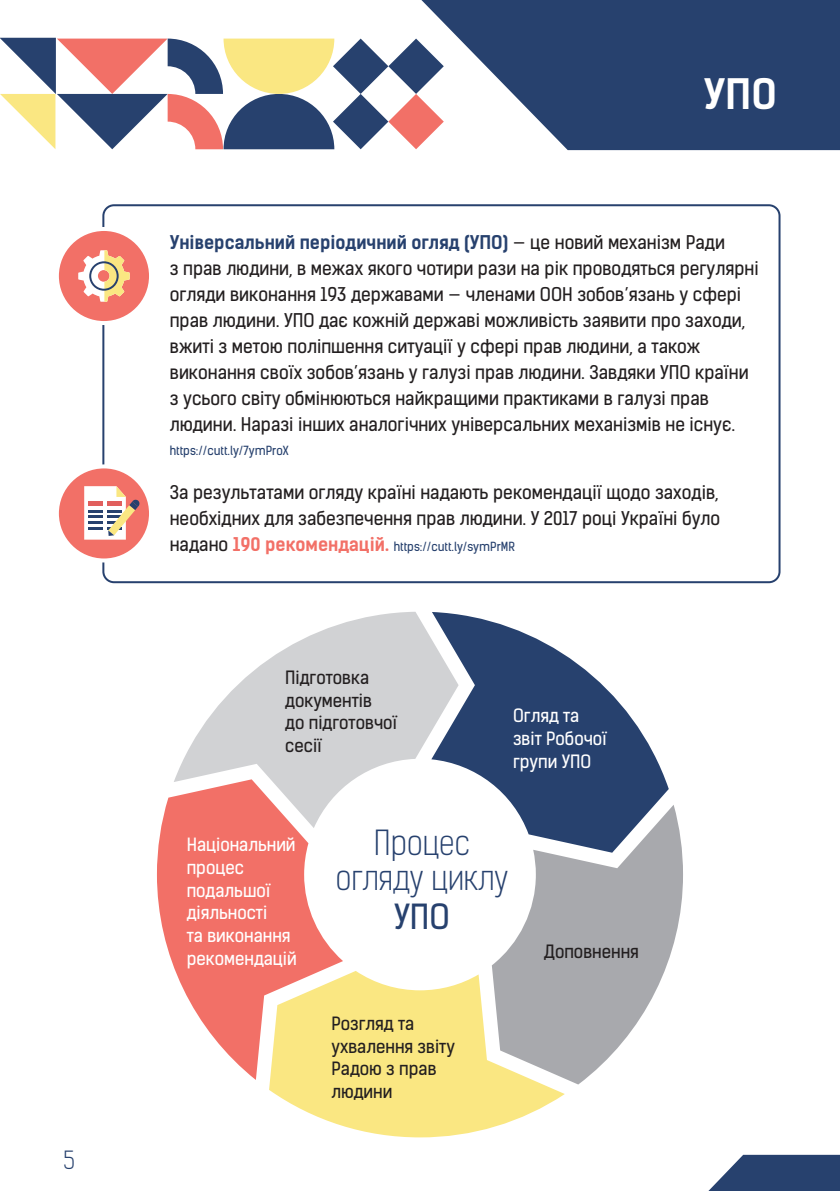
<style>
.page{position:relative;width:840px;height:1191px;background:#fff}
.page>*{position:absolute;margin:0;border:0;box-sizing:border-box;transform-origin:0 0}
.t1{font:39.8px "Kelson Sans Bold RU";color:#fff}
.t2{font:33px/34.8px "Kelson Sans Light RU";color:#27416e;text-align:center}
.t3{font:33px "Kelson Sans Regular RU";color:#27416e}
.t4{font:23.8px "Kelson Sans Light RU";color:#27416e}
.t5{font:18px/26px "Kelson Sans Regular RU";color:#231f20}
.t6{font:18px "Kelson Sans Bold RU";color:#27416e}
.t7{font:17.4px/22.6px "Kelson Sans Regular RU";color:#231f20}
.t8{font:17.4px/22.6px "Kelson Sans Regular RU";color:#fff}
.t9{font:12px "Kelson Sans Regular RU";color:#27416e}
.s1{font-family:"Kelson Sans Regular RU";color:#231f20}
.s2{font-size:18px;color:#231f20}
.s3{font-family:"Kelson Sans Bold RU";font-size:18px;color:#f27067}
</style>
<div class="page">
<svg style="left:360px;top:0;width:479px;height:150px;fill:#27416e"></svg>
<svg style="left:0;top:38px;width:443px;height:111px"></svg>
<svg style="left:708px;top:1154px;width:131px;height:37px;background:#485e84"></svg>
<div style="left:102px;top:204px;width:678px;height:379px;border:2px solid #27416e;border-radius:11px"></div>
<svg style="left:269px;top:971px;width:295px;height:166px;fill:#fae782"></svg>
<svg style="left:491px;top:805px;width:191px;height:279px;fill:#a8a9ad"></svg>
<svg style="left:157px;top:796px;width:186px;height:284px;fill:#f27067"></svg>
<svg style="left:174px;top:612px;width:257px;height:216px;fill:#d1d2d4"></svg>
<svg style="left:431px;top:612px;width:237px;height:240px;fill:#27416e"></svg>
<svg style="left:58px;top:464px;width:91px;height:98px"></svg>
<svg style="left:58px;top:227px;width:91px;height:98px"></svg>
<h3 class="t4" style="left:64px;top:1145px;width:13px">5</h3>
<h1 class="t1" style="left:703px;top:70px;width:75px">УПО</h1>
<p class="t6" style="left:170px;top:231px;width:556px">Універсальний періодичний огляд (УПО) <span class="s1">— це новий механізм Ради</span></p>
<p class="t5" style="left:170px;top:255px;width:590px">з прав людини, в межах якого чотири рази на рік проводяться регулярні огляди виконання 193 державами — членами ООН зобов’язань у сфері прав людини. УПО дає кожній державі можливість заявити про заходи, вжиті з метою поліпшення ситуації у сфері прав людини, а також виконання своїх зобов’язань у галузі прав людини. Завдяки УПО країни з усього світу обмінюються найкращими практиками в галузі прав людини. Наразі інших аналогічних універсальних механізмів не існує.</p>
<p class="t9" style="left:170px;top:443px;width:120px">https://cutt.ly/7ymProX</p>
<p class="t5" style="left:170px;top:479px;width:551px">За результатами огляду країні надають рекомендації щодо заходів, необхідних для забезпечення прав людини. У 2017 році Україні було</p>
<p class="t9" style="left:170px;top:539px;width:346px"><span class="s2">надано</span> <span class="s3">190 рекомендацій.</span> https://cutt.ly/symPrMR</p>
<p class="t7" style="left:285px;top:666px;width:114px">Підготовка документів<br>до підготовчої сесії</p>
<p class="t8" style="left:512px;top:705px;width:96px">Огляд та звіт Робочої групи УПО</p>
<p class="t8" style="left:187px;top:833px;width:111px">Національний процес подальшої діяльності<br>та виконання рекомендацій</p>
<h2 class="t2" style="left:336px;top:826px;width:173px">Процес огляду циклу</h2>
<h2 class="t3" style="left:394px;top:896px;width:57px">УПО</h2>
<p class="t7" style="left:331px;top:1012px;width:125px">Розгляд та ухвалення звіту<br>Радою з прав людини</p>
<p class="t7" style="left:544px;top:940px;width:96px">Доповнення</p>
</div>
